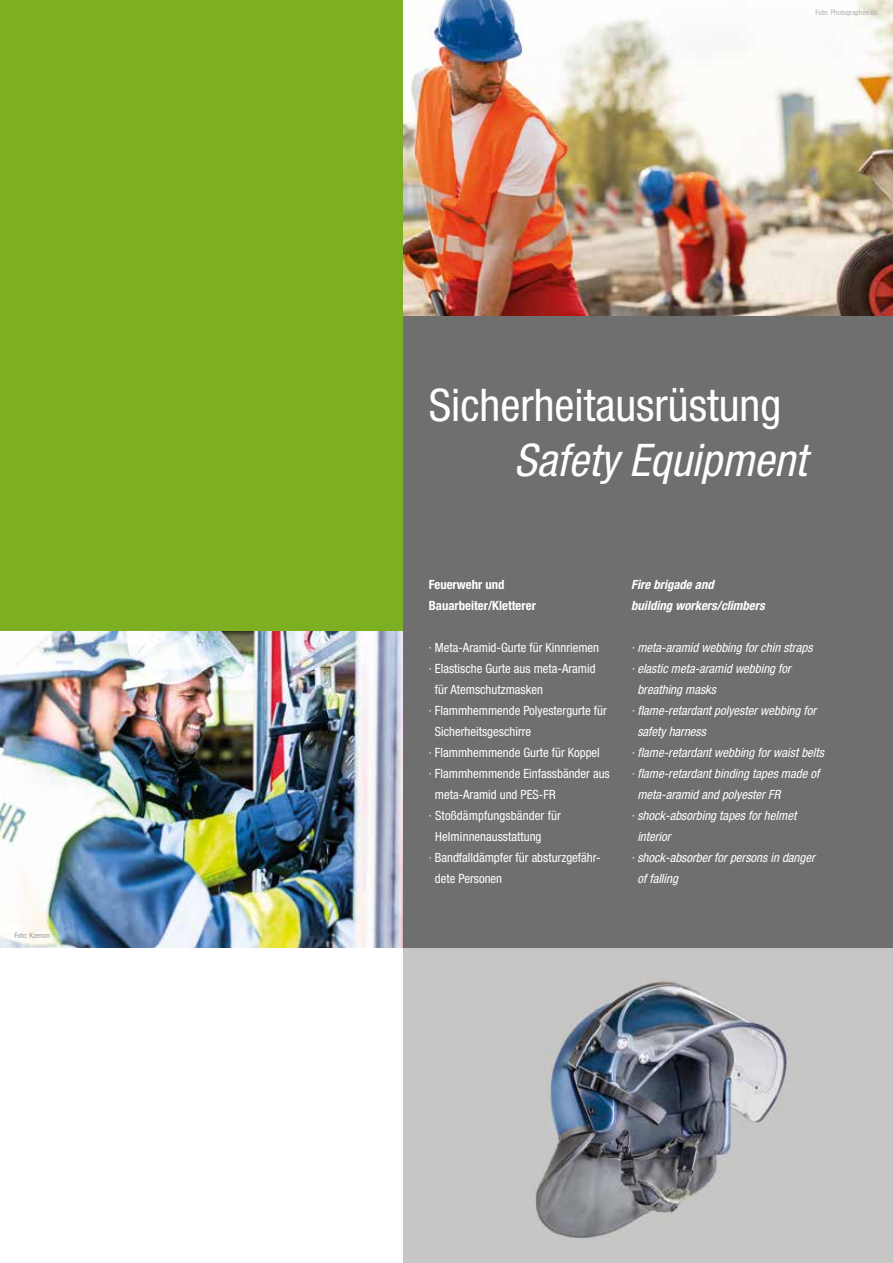
<style>
.page{position:relative;width:893px;height:1263px;background:#fff}
.page>*{position:absolute;margin:0;border:0;box-sizing:border-box;transform-origin:0 0}
.t1{font:condensed 45px "Helvetica Neue";color:#fff}
.t2{font:italic condensed 45px "Helvetica Neue";color:#fff}
.t3{font:italic condensed 12.75px "Helvetica Neue";color:#fff}
.t4{font:condensed 12.75px "Helvetica Neue";color:#fff}
.t5{font:italic 700 condensed 12.75px/21px "Helvetica Neue";color:#fff}
.t6{font:700 condensed 12.75px/21px "Helvetica Neue";color:#fff}
.t7{font:condensed 7.5px "Helvetica Neue";color:#b3b2b2}
.t8{font:condensed 7.5px "Helvetica Neue";color:#9d9d9c}
</style>
<div class="page">
<img style="left:404px;top:947px;width:489px;height:316px">
<div style="left:0;top:0;width:404px;height:631px;background:#7daf23"></div>
<img style="left:0;top:631px;width:404px;height:316px">
<div style="left:404px;top:316px;width:489px;height:631px;background:#706f6f"></div>
<img style="left:404px;top:0;width:489px;height:316px">
<p class="t8" style="left:14px;top:931px;width:37px">Foto: Kzenon</p>
<p class="t7" style="left:816px;top:8px;width:64px">Foto: Photographee.eu</p>
<h1 class="t1" style="left:429px;top:379px;width:354px">Sicherheitausrüstung</h1>
<h1 class="t2" style="left:514px;top:434px;width:294px">Safety Equipment</h1>
<p class="t6" style="left:429px;top:574px;width:109px">Feuerwehr und<br>Bauarbeiter/Kletterer</p>
<p class="t4" style="left:429px;top:640px;width:172px">· Meta-Aramid-Gurte für Kinnriemen</p>
<p class="t4" style="left:429px;top:661px;width:168px">· Elastische Gurte aus meta-Aramid</p>
<p class="t4" style="left:435px;top:682px;width:110px">für Atemschutzmasken</p>
<p class="t4" style="left:429px;top:703px;width:180px">· Flammhemmende Polyestergurte für</p>
<p class="t4" style="left:435px;top:724px;width:98px">Sicherheitsgeschirre</p>
<p class="t4" style="left:429px;top:745px;width:173px">· Flammhemmende Gurte für Koppel</p>
<p class="t4" style="left:429px;top:766px;width:182px">· Flammhemmende Einfassbänder aus</p>
<p class="t4" style="left:435px;top:787px;width:122px">meta-Aramid und PES-FR</p>
<p class="t4" style="left:429px;top:808px;width:134px">· Stoßdämpfungsbänder für</p>
<p class="t4" style="left:435px;top:829px;width:108px">Helminnenausstattung</p>
<p class="t4" style="left:429px;top:850px;width:173px">· Bandfalldämpfer für absturzgefähr-</p>
<p class="t4" style="left:435px;top:871px;width:69px">dete Personen</p>
<p class="t5" style="left:631px;top:574px;width:135px">Fire brigade and<br>building workers/climbers</p>
<p class="t3" style="left:631px;top:640px;width:183px">· meta-aramid webbing for chin straps</p>
<p class="t3" style="left:631px;top:661px;width:161px">· elastic meta-aramid webbing for</p>
<p class="t3" style="left:637px;top:682px;width:80px">breathing masks</p>
<p class="t3" style="left:631px;top:703px;width:186px">· flame-retardant polyester webbing for</p>
<p class="t3" style="left:637px;top:724px;width:70px">safety harness</p>
<p class="t3" style="left:631px;top:745px;width:194px">· flame-retardant webbing for waist belts</p>
<p class="t3" style="left:631px;top:766px;width:190px">· flame-retardant binding tapes made of</p>
<p class="t3" style="left:637px;top:787px;width:144px">meta-aramid and polyester FR</p>
<p class="t3" style="left:631px;top:808px;width:167px">· shock-absorbing tapes for helmet</p>
<p class="t3" style="left:637px;top:829px;width:35px">interior</p>
<p class="t3" style="left:631px;top:850px;width:185px">· shock-absorber for persons in danger</p>
<p class="t3" style="left:637px;top:871px;width:42px">of falling</p>
</div>
